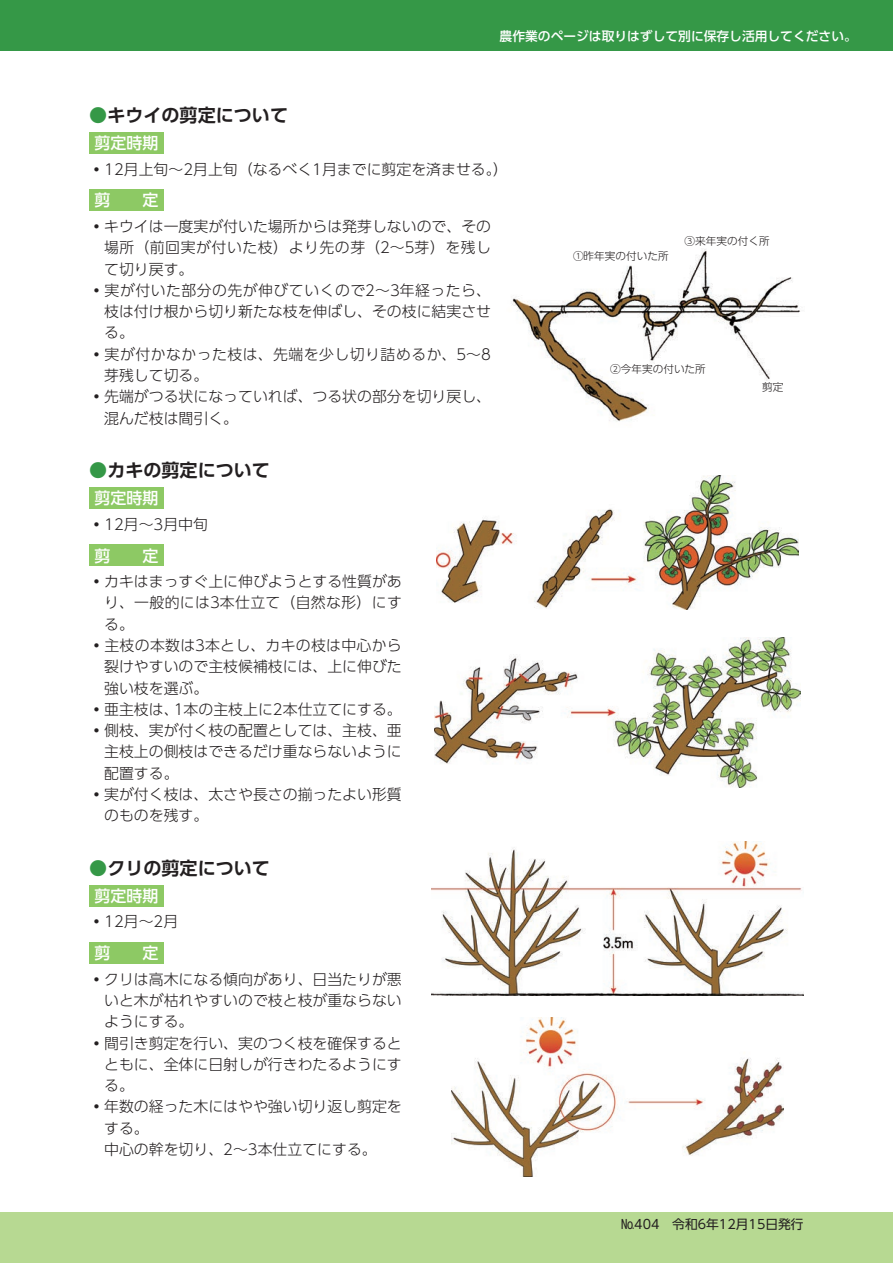
<style>
.page{position:relative;width:893px;height:1263px;background:#fff}
.page>*{position:absolute;margin:0;border:0;box-sizing:border-box;transform-origin:0 0}
.t1{font:700 18px "UD Shin Go Pro De";color:#231f20}
.t2{font:500 15.9px "UD Shin Go Pro";color:#fff}
.t3{font:300 14.85px "UD Shin Go Pro";color:#231f20}
.t4{font:300 14.85px "UD Shin Go Pro";letter-spacing:.03em;color:#231f20}
.t5{font:300 14.85px "UD Shin Go Pro";letter-spacing:.035em;color:#231f20}
.t6{font:300 14.85px "UD Shin Go Pro";letter-spacing:.02em;color:#231f20}
.t7{font:300 14.85px "UD Shin Go Pro";letter-spacing:.025em;color:#231f20}
.t8{font:500 12.75px "UD Shin Go Pro";color:#fff}
.t9{font:12.75px "UD Shin Go Pro";color:#231f20}
.t10{font:300 10.65px "UD Shin Go Pro";color:#231f20}
.s1{color:#359847}
</style>
<div class="page">
<div style="left:0;top:0;width:893px;height:51px;background:#359847"></div>
<div style="left:0;top:1212px;width:893px;height:51px;background:#b7d992"></div>
<img style="left:511px;top:249px;width:289px;height:173px">
<img style="left:436px;top:475px;width:363px;height:134px">
<img style="left:434px;top:637px;width:367px;height:150px">
<img style="left:452px;top:1018px;width:331px;height:158px">
<img style="left:432px;top:842px;width:372px;height:153px">
<div style="left:89px;top:885px;width:75px;height:21px;background:#8dc964"></div>
<div style="left:89px;top:942px;width:75px;height:22px;background:#8dc964"></div>
<div style="left:89px;top:487px;width:75px;height:22px;background:#8dc964"></div>
<div style="left:89px;top:545px;width:75px;height:21px;background:#8dc964"></div>
<div style="left:89px;top:132px;width:75px;height:22px;background:#8dc964"></div>
<div style="left:89px;top:190px;width:75px;height:21px;background:#8dc964"></div>
<p class="t8" style="left:500px;top:26px;width:359px">農作業のページは取りはずして別に保存し活用してください。</p>
<p class="t1" style="left:89px;top:101px;width:200px"><span class="s1">●</span>キウイの剪定について</p>
<p class="t2" style="left:95px;top:130px;width:65px">剪定時期</p>
<p class="t3" style="left:89px;top:157px;width:420px">・12月上旬～2月上旬（なるべく1月までに剪定を済ませる。）</p>
<p class="t2" style="left:95px;top:187px;width:65px">剪　　定</p>
<p class="t3" style="left:89px;top:214px;width:403px">・キウイは一度実が付いた場所からは発芽しないので、その</p>
<p class="t5" style="left:104px;top:236px;width:388px">場所（前回実が付いた枝）より先の芽（2～5芽）を残し</p>
<p class="t3" style="left:104px;top:257px;width:91px">て切り戻す。</p>
<p class="t4" style="left:89px;top:278px;width:403px">・実が付いた部分の先が伸びていくので2～3年経ったら、</p>
<p class="t3" style="left:104px;top:299px;width:388px">枝は付け根から切り新たな枝を伸ばし、その枝に結実させ</p>
<p class="t3" style="left:104px;top:321px;width:31px">る。</p>
<p class="t4" style="left:89px;top:342px;width:403px">・実が付かなかった枝は、先端を少し切り詰めるか、5～8</p>
<p class="t3" style="left:104px;top:363px;width:106px">芽残して切る。</p>
<p class="t3" style="left:89px;top:385px;width:403px">・先端がつる状になっていれば、つる状の部分を切り戻し、</p>
<p class="t3" style="left:104px;top:406px;width:135px">混んだ枝は間引く。</p>
<p class="t1" style="left:89px;top:456px;width:182px"><span class="s1">●</span>カキの剪定について</p>
<p class="t2" style="left:95px;top:485px;width:65px">剪定時期</p>
<p class="t3" style="left:89px;top:512px;width:120px">・12月～3月中旬</p>
<p class="t2" style="left:95px;top:543px;width:65px">剪　　定</p>
<p class="t3" style="left:89px;top:569px;width:314px">・カキはまっすぐ上に伸びようとする性質があ</p>
<p class="t7" style="left:104px;top:591px;width:299px">り、一般的には3本仕立て（自然な形）にす</p>
<p class="t3" style="left:89px;top:612px;width:46px">　る。</p>
<p class="t6" style="left:89px;top:633px;width:314px">・主枝の本数は3本とし、カキの枝は中心から</p>
<p class="t3" style="left:104px;top:655px;width:299px">裂けやすいので主枝候補枝には、上に伸びた</p>
<p class="t3" style="left:104px;top:676px;width:106px">強い枝を選ぶ。</p>
<p class="t3" style="left:89px;top:697px;width:314px">・亜主枝は、1本の主枝上に2本仕立てにする。</p>
<p class="t3" style="left:89px;top:718px;width:314px">・側枝、実が付く枝の配置としては、主枝、亜</p>
<p class="t3" style="left:104px;top:740px;width:299px">主枝上の側枝はできるだけ重ならないように</p>
<p class="t3" style="left:104px;top:761px;width:76px">配置する。</p>
<p class="t3" style="left:89px;top:782px;width:314px">・実が付く枝は、太さや長さの揃ったよい形質</p>
<p class="t3" style="left:104px;top:803px;width:106px">のものを残す。</p>
<p class="t1" style="left:89px;top:853px;width:182px"><span class="s1">●</span>クリの剪定について</p>
<p class="t2" style="left:95px;top:883px;width:65px">剪定時期</p>
<p class="t3" style="left:89px;top:910px;width:90px">・12月～2月</p>
<p class="t2" style="left:95px;top:940px;width:65px">剪　　定</p>
<p class="t3" style="left:89px;top:967px;width:314px">・クリは高木になる傾向があり、日当たりが悪</p>
<p class="t3" style="left:104px;top:988px;width:299px">いと木が枯れやすいので枝と枝が重ならない</p>
<p class="t3" style="left:104px;top:1010px;width:91px">ようにする。</p>
<p class="t3" style="left:89px;top:1031px;width:314px">・間引き剪定を行い、実のつく枝を確保すると</p>
<p class="t3" style="left:104px;top:1052px;width:299px">ともに、全体に日射しが行きわたるようにす</p>
<p class="t3" style="left:104px;top:1073px;width:31px">る。</p>
<p class="t3" style="left:89px;top:1095px;width:314px">・年数の経った木にはやや強い切り返し剪定を</p>
<p class="t3" style="left:104px;top:1116px;width:46px">する。</p>
<p class="t3" style="left:89px;top:1137px;width:289px">　中心の幹を切り、2～3本仕立てにする。</p>
<p class="t10" style="left:573px;top:248px;width:97px">①昨年実の付いた所</p>
<p class="t10" style="left:685px;top:233px;width:87px">③来年実の付く所</p>
<p class="t10" style="left:610px;top:360px;width:97px">②今年実の付いた所</p>
<p class="t10" style="left:762px;top:378px;width:23px">剪定</p>
<p class="t9" style="left:621px;top:1213px;width:184px">№404　令和6年12月15日発行</p>
</div>
